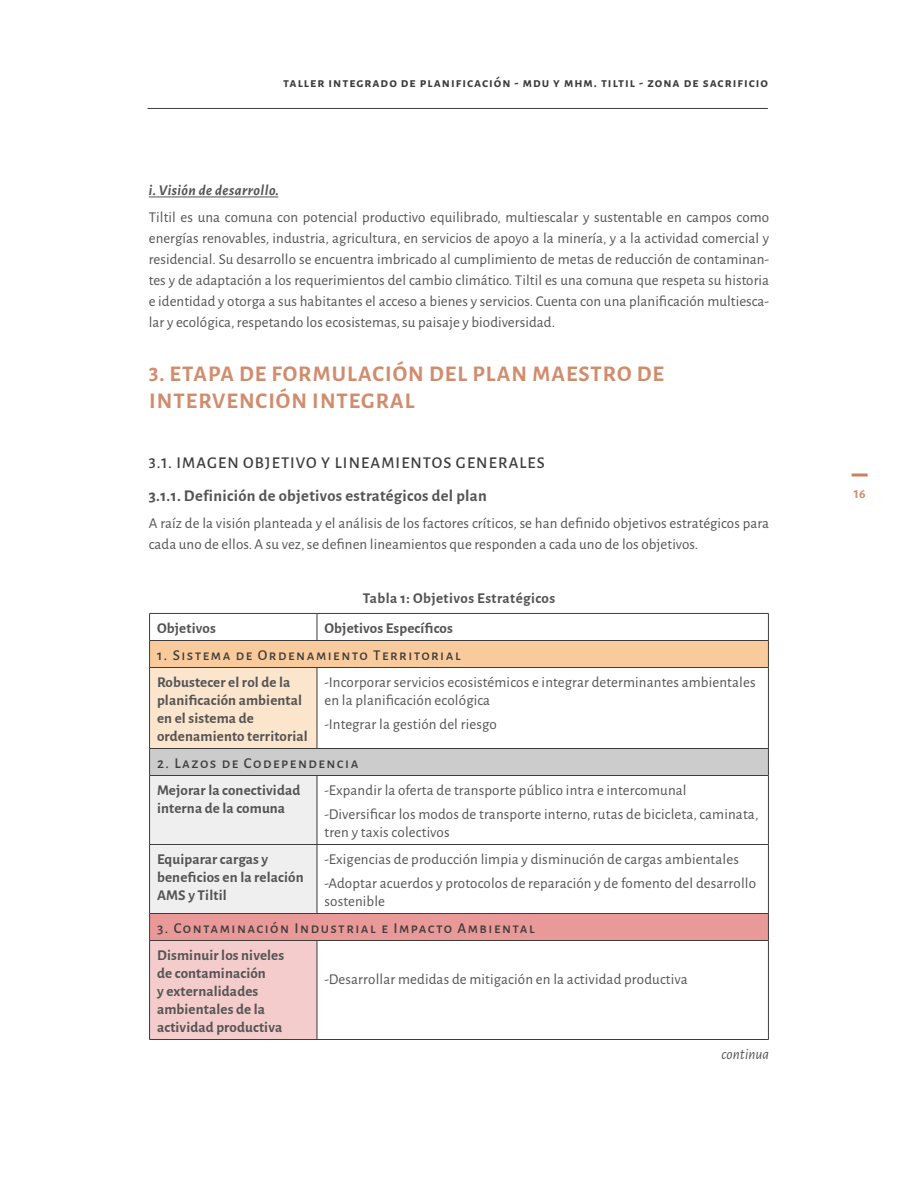
<style>
.page{position:relative;width:918px;height:1188px;background:#fff}
.page>*{position:absolute;margin:0;border:0;box-sizing:border-box;transform-origin:0 0}
.t1{font:700 22.5px/27px "Alegreya Sans";letter-spacing:.05em;color:#d18c6d}
.t2{font:700 16.5px "Alegreya Sans";letter-spacing:.02em;color:#555454}
.t3{font:500 16.5px "Alegreya Sans";letter-spacing:.07em;color:#3c3c3b}
.t4{font:15px/21px "Alegreya Sans";letter-spacing:.01em;color:#555454}
.t5{font:700 15px/18px "Alegreya Sans";letter-spacing:.01em;color:#555454}
.t6{font:500 15px "Alegreya Sans";letter-spacing:.1em;color:#3c3c3b}
.t7{font:700 15px "Alegreya Sans";letter-spacing:.03em;color:#555454}
.t8{font:italic 700 15px "Alegreya Sans";letter-spacing:.03em;color:#555454}
.t9{font:italic 15px "Alegreya Sans";letter-spacing:.005em;color:#555454}
.t10{font:700 13.5px "Alegreya Sans";letter-spacing:.075em;color:#3c3c3b}
.t11{font:700 13.5px "Alegreya Sans";color:#d18c6d}
</style>
<div class="page">
<div style="left:852px;top:473px;width:16px;height:3px;border:2px solid #cc7f5d"></div>
<hr style="left:148px;top:108px;width:620px;height:1px;background:#3c3c3b">
<hr style="left:149px;top:197px;width:129px;height:1px;background:#555454">
<div style="left:150px;top:640px;width:618px;height:28px;background:#f9cb9c"></div>
<div style="left:150px;top:668px;width:167px;height:80px;background:#fce5cd"></div>
<div style="left:150px;top:748px;width:618px;height:28px;background:#ccc"></div>
<div style="left:150px;top:914px;width:618px;height:26px;background:#ea9999"></div>
<div style="left:150px;top:940px;width:167px;height:100px;background:#f4cccc"></div>
<hr style="left:149px;top:613px;width:168px;height:1px;background:#3c3c3b">
<hr style="left:317px;top:613px;width:452px;height:1px;background:#3c3c3b">
<svg style="left:317px;top:614px;width:1px;height:26px"></svg>
<hr style="left:149px;top:640px;width:168px;height:1px;background:#3c3c3b">
<svg style="left:149px;top:614px;width:1px;height:53px"></svg>
<hr style="left:317px;top:640px;width:452px;height:1px;background:#3c3c3b">
<svg style="left:768px;top:614px;width:1px;height:53px"></svg>
<hr style="left:149px;top:667px;width:168px;height:1px;background:#3c3c3b">
<hr style="left:149px;top:668px;width:1px;height:80px;background:#3c3c3b">
<hr style="left:317px;top:667px;width:452px;height:1px;background:#3c3c3b">
<hr style="left:317px;top:668px;width:1px;height:80px;background:#3c3c3b">
<hr style="left:768px;top:668px;width:1px;height:80px;background:#3c3c3b">
<hr style="left:149px;top:748px;width:168px;height:1px;background:#3c3c3b">
<hr style="left:317px;top:748px;width:452px;height:1px;background:#3c3c3b">
<svg style="left:768px;top:749px;width:1px;height:26px"></svg>
<hr style="left:317px;top:775px;width:452px;height:1px;background:#3c3c3b">
<hr style="left:317px;top:776px;width:1px;height:68px;background:#3c3c3b">
<hr style="left:768px;top:776px;width:1px;height:68px;background:#3c3c3b">
<hr style="left:317px;top:844px;width:452px;height:1px;background:#3c3c3b">
<hr style="left:317px;top:845px;width:1px;height:68px;background:#3c3c3b">
<hr style="left:768px;top:845px;width:1px;height:68px;background:#3c3c3b">
<svg style="left:149px;top:749px;width:168px;height:191px"></svg>
<hr style="left:317px;top:913px;width:452px;height:1px;background:#3c3c3b">
<svg style="left:768px;top:914px;width:1px;height:26px"></svg>
<hr style="left:149px;top:940px;width:168px;height:1px;background:#3c3c3b">
<hr style="left:149px;top:941px;width:1px;height:98px;background:#3c3c3b">
<hr style="left:317px;top:940px;width:452px;height:1px;background:#3c3c3b">
<hr style="left:317px;top:941px;width:1px;height:98px;background:#3c3c3b">
<hr style="left:768px;top:941px;width:1px;height:98px;background:#3c3c3b">
<hr style="left:149px;top:1039px;width:168px;height:1px;background:#3c3c3b">
<hr style="left:317px;top:1039px;width:452px;height:1px;background:#3c3c3b">
<p class="t10" style="left:283px;top:73px;width:486px">taller integrado de planificación - mdu y mhm. tiltil - zona de sacrificio</p>
<p class="t8" style="left:149px;top:179px;width:132px">i. Visión de desarrollo.</p>
<p class="t4" style="left:149px;top:206px;width:622px;text-align:justify">Tiltil es una comuna con potencial productivo equilibrado, multiescalar y sustentable en campos como energías renovables, industria, agricultura, en servicios de apoyo a la minería, y a la actividad comercial y residencial. Su desarrollo se encuentra imbricado al cumplimiento de metas de reducción de contaminan&shy;tes y de adaptación a los requerimientos del cambio climático. Tiltil es una comuna que respeta su historia e identidad y otorga a sus habitantes el acceso a bienes y servicios. Cuenta con una planificación multiesca&shy;lar y ecológica, respetando los ecosistemas, su paisaje y biodiversidad.</p>
<h1 class="t1" style="left:149px;top:359px;width:517px">3. ETAPA DE FORMULACIÓN DEL PLAN MAESTRO DE<br>INTERVENCIÓN INTEGRAL</h1>
<p class="t3" style="left:149px;top:450px;width:398px">3.1. IMAGEN OBJETIVO Y LINEAMIENTOS GENERALES</p>
<p class="t2" style="left:149px;top:484px;width:339px">3.1.1. Definición de objetivos estratégicos del plan</p>
<p class="t4" style="left:149px;top:512px;width:622px">A raíz de la visión planteada y el análisis de los factores críticos, se han definido objetivos estratégicos para cada uno de ellos. A su vez, se definen lineamientos que responden a cada uno de los objetivos.</p>
<p class="t7" style="left:363px;top:587px;width:194px">Tabla 1: Objetivos Estratégicos</p>
<p class="t5" style="left:157px;top:618px;width:60px">Objetivos</p>
<p class="t5" style="left:324px;top:618px;width:130px">Objetivos Específicos</p>
<p class="t6" style="left:157px;top:645px;width:305px">1. Sistema de Ordenamiento Territorial</p>
<p class="t5" style="left:157px;top:672px;width:152px">Robustecer el rol de la planificación ambiental en el sistema de ordenamiento territorial</p>
<p class="t4" style="left:324px;top:672px;width:433px;line-height:18px">-Incorporar servicios ecosistémicos e integrar determinantes ambientales en la planificación ecológica</p>
<p class="t4" style="left:324px;top:713px;width:174px">-Integrar la gestión del riesgo</p>
<p class="t6" style="left:157px;top:753px;width:203px">2. Lazos de Codependencia</p>
<p class="t5" style="left:157px;top:780px;width:145px">Mejorar la conectividad interna de la comuna</p>
<p class="t4" style="left:324px;top:777px;width:435px;line-height:24px">-Expandir la oferta de transporte público intra e intercomunal -Diversificar los modos de transporte interno, rutas de bicicleta, caminata,</p>
<p class="t4" style="left:324px;top:821px;width:127px">tren y taxis colectivos</p>
<p class="t5" style="left:157px;top:849px;width:148px">Equiparar cargas y beneficios en la relación<br>AMS y Tiltil</p>
<p class="t4" style="left:324px;top:846px;width:433px;line-height:24px">-Exigencias de producción limpia y disminución de cargas ambientales -Adoptar acuerdos y protocolos de reparación y de fomento del desarrollo</p>
<p class="t4" style="left:324px;top:890px;width:62px">sostenible</p>
<p class="t6" style="left:157px;top:918px;width:379px">3. Contaminación Industrial e Impacto Ambiental</p>
<p class="t5" style="left:157px;top:945px;width:129px">Disminuir los niveles de contaminación<br>y externalidades ambientales de la actividad productiva</p>
<p class="t4" style="left:324px;top:968px;width:365px">-Desarrollar medidas de mitigación en la actividad productiva</p>
<p class="t9" style="left:722px;top:1044px;width:49px">continua</p>
<p class="t11" style="left:854px;top:484px;width:13px">16</p>
</div>
